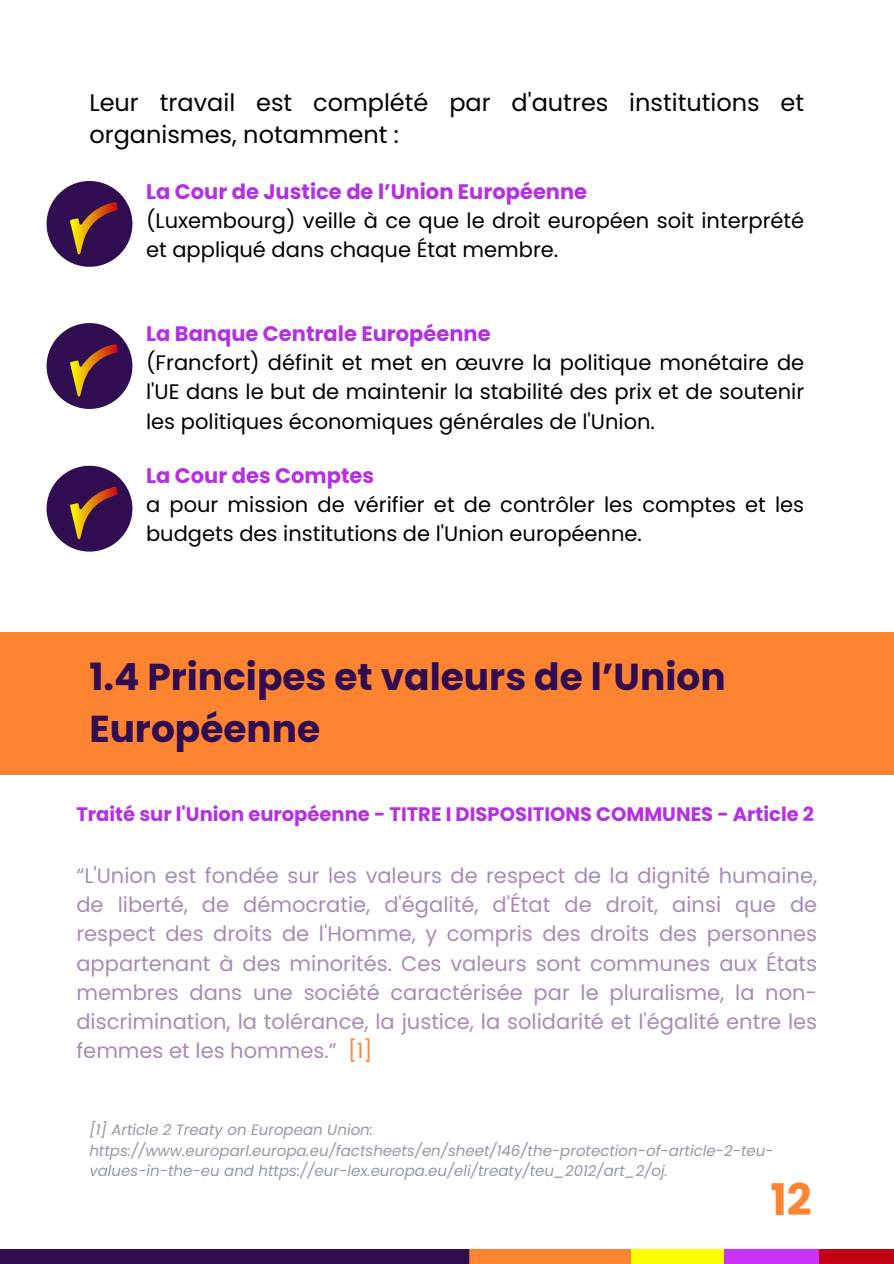
<style>
.page{position:relative;width:894px;height:1264px;background:#fff}
.page>*{position:absolute;margin:0;border:0;box-sizing:border-box;transform-origin:0 0}
.t1{font:700 43.5px "Poppins";color:#ff8431}
.t2{font:700 37.5px/51.8px "Poppins";color:#300c50}
.t3{font:24px/32.7px "Poppins";color:#000}
.t4{font:21px/29.2px "Poppins";color:#000}
.t5{font:21px/29.2px "Poppins";color:#a78bb7;text-align:justify}
.t6{font:700 19.5px "Poppins";color:#b530e3}
.t7{font:italic 15px/20.2px "Poppins";color:#939aa4}
.s1{font-weight:700;color:#b530e3}
.s2{color:#ff8431}
</style>
<div class="page">
<div style="left:0;top:631px;width:893px;height:143px;background:#ff8431"></div>
<div style="left:0;top:1238px;width:893px;height:25px;background:#300c50"></div>
<div style="left:469px;top:1239px;width:162px;height:24px;background:#ff8431"></div>
<div style="left:631px;top:1239px;width:92px;height:24px;background:#ff0"></div>
<div style="left:724px;top:1239px;width:97px;height:24px;background:#c835f8"></div>
<div style="left:818px;top:1239px;width:75px;height:24px;background:#c40015"></div>
<div style="left:0;top:1234px;width:893px;height:14px;background:#fff"></div>
<div style="left:47px;top:181px;width:85px;height:86px;background:#300c50;border-radius:50%"></div>
<svg style="left:70px;top:202px;width:48px;height:52px"></svg>
<div style="left:47px;top:323px;width:85px;height:86px;background:#300c50;border-radius:50%"></div>
<svg style="left:70px;top:344px;width:48px;height:52px"></svg>
<div style="left:47px;top:466px;width:85px;height:85px;background:#300c50;border-radius:50%"></div>
<svg style="left:70px;top:487px;width:48px;height:52px"></svg>
<h2 class="t3" style="left:89px;top:86px;width:716px">Leur travail est complété par d'autres institutions et organismes, notamment :</h2>
<p class="t4" style="left:146px;top:177px;width:659px"><span class="s1">La Cour de Justice de l’Union Européenne<br></span>(Luxembourg) veille à ce que le droit européen soit interprété et appliqué dans chaque État membre.</p>
<h4 class="t4" style="left:146px;top:319px;width:659px"><span class="s1">La Banque Centrale Européenne<br></span>(Francfort) définit et met en œuvre la politique monétaire de l'UE dans le but de maintenir la stabilité des prix et de soutenir les politiques économiques générales de l'Union.</h4>
<p class="t4" style="left:146px;top:461px;width:659px"><span class="s1">La Cour des Comptes<br></span>a pour mission de vérifier et de contrôler les comptes et les budgets des institutions de l'Union européenne.</p>
<h1 class="t2" style="left:89px;top:651px;width:637px">1.4 Principes et valeurs de l’Union<br>Européenne</h1>
<h4 class="t6" style="left:76px;top:800px;width:739px">Traité sur l'Union européenne - TITRE I DISPOSITIONS COMMUNES - Article 2</h4>
<h4 class="t5" style="left:76px;top:860px;width:742px">“L'Union est fondée sur les valeurs de respect de la dignité humaine, de liberté, de démocratie, d'égalité, d'État de droit, ainsi que de respect des droits de l'Homme, y compris des droits des personnes appartenant à des minorités. Ces valeurs sont communes aux États membres dans une société caractérisée par le pluralisme, la non&shy;discrimination, la tolérance, la justice, la solidarité et l'égalité entre les femmes et les hommes.” <span class="s2">[1]</span></h4>
<h3 class="t7" style="left:89px;top:1119px;width:685px">[1] Article 2 Treaty on European Union: https://www.europarl.europa.eu/factsheets/en/sheet/146/the-protection-of-article-2-teu&shy;values-in-the-eu and https://eur-lex.europa.eu/eli/treaty/teu_2012/art_2/oj.</h3>
<p class="t1" style="left:770px;top:1169px;width:43px">12</p>
</div>
